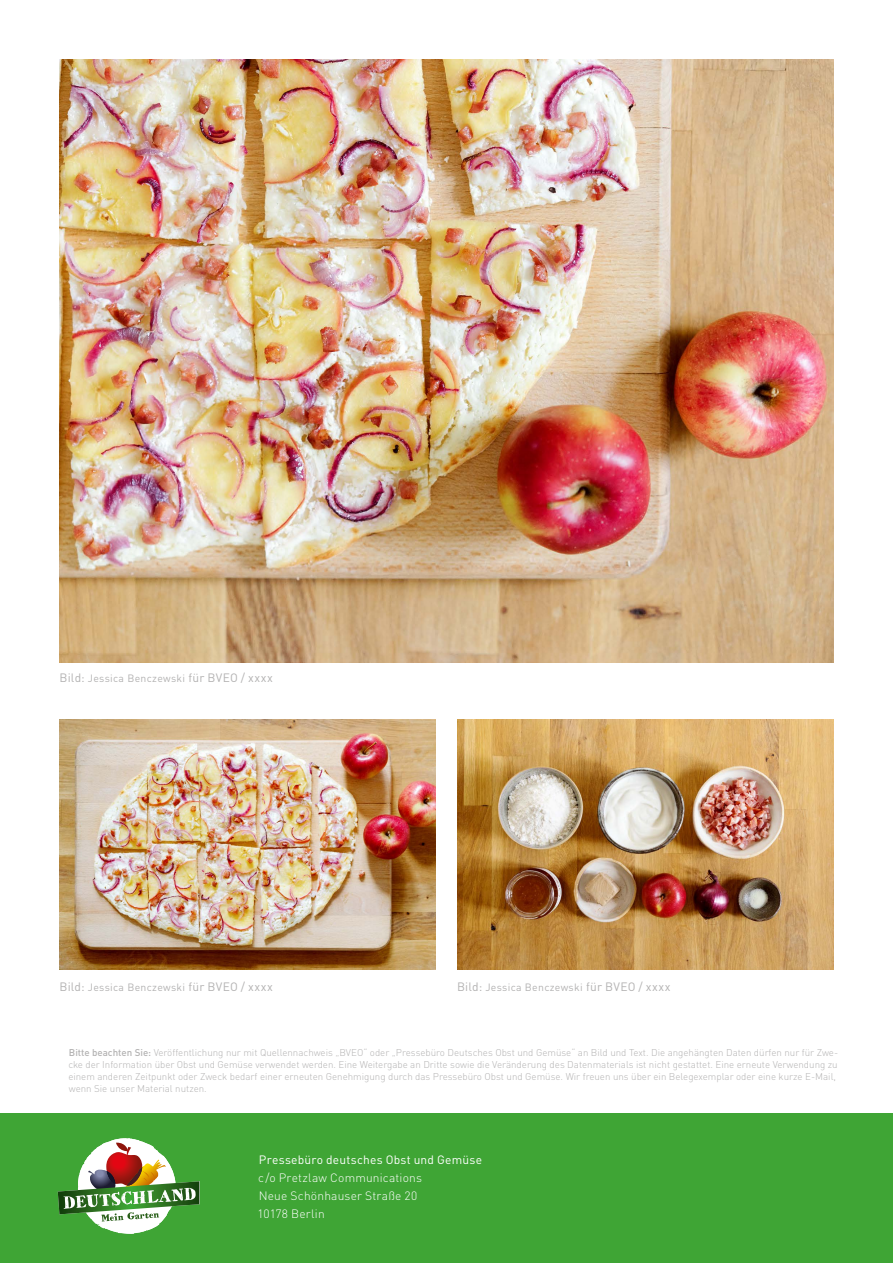
<style>
.page{position:relative;width:893px;height:1263px;background:#fff}
.page>*{position:absolute;margin:0;border:0;box-sizing:border-box;transform-origin:0 0}
.t1{font:12px "DIN Pro";letter-spacing:.025em;color:#b3b2b2}
.t2{font:300 12px/18px "DIN Pro";letter-spacing:.015em;color:#fff}
.t3{font:12px "DIN Pro";letter-spacing:.02em;color:#fff}
.t4{font:300 9.75px/12px "DIN Pro";color:#b3b2b2}
.s1{font-size:10.5px}
.s2{font-weight:500}
</style>
<div class="page">
<img style="left:60px;top:60px;width:773px;height:603px">
<img style="left:60px;top:719px;width:376px;height:251px">
<img style="left:457px;top:719px;width:376px;height:251px">
<div style="left:0;top:1114px;width:893px;height:149px;background:#3fa535"></div>
<svg style="left:58px;top:1138px;width:141px;height:96px"></svg>
<p class="t1" style="left:60px;top:668px;width:215px">Bild: <span class="s1">Jessica Benczewski</span> für BVEO / xxxx</p>
<p class="t1" style="left:60px;top:977px;width:215px">Bild: <span class="s1">Jessica Benczewski</span> für BVEO / xxxx</p>
<p class="t1" style="left:457px;top:977px;width:215px">Bild: <span class="s1">Jessica Benczewski</span> für BVEO / xxxx</p>
<p class="t4" style="left:68px;top:1046px;width:771px"><span class="s2">Bitte beachten Sie:</span> Veröffentlichung nur mit Quellennachweis „BVEO“ oder „Pressebüro Deutsches Obst und Gemüse“ an Bild und Text. Die angehängten Daten dürfen nur für Zwe&shy;cke der Information über Obst und Gemüse verwendet werden. Eine Weitergabe an Dritte sowie die Veränderung des Datenmaterials ist nicht gestattet. Eine erneute Verwendung zu einem anderen Zeitpunkt oder Zweck bedarf einer erneuten Genehmigung durch das Pressebüro Obst und Gemüse. Wir freuen uns über ein Belegexemplar oder eine kurze E-Mail, wenn Sie unser Material nutzen.</p>
<p class="t3" style="left:259px;top:1150px;width:225px">Pressebüro deutsches Obst und Gemüse</p>
<p class="t2" style="left:257px;top:1167px;width:166px">c/o Pretzlaw Communications<br>Neue Schönhauser Straße 20<br>10178 Berlin</p>
</div>
